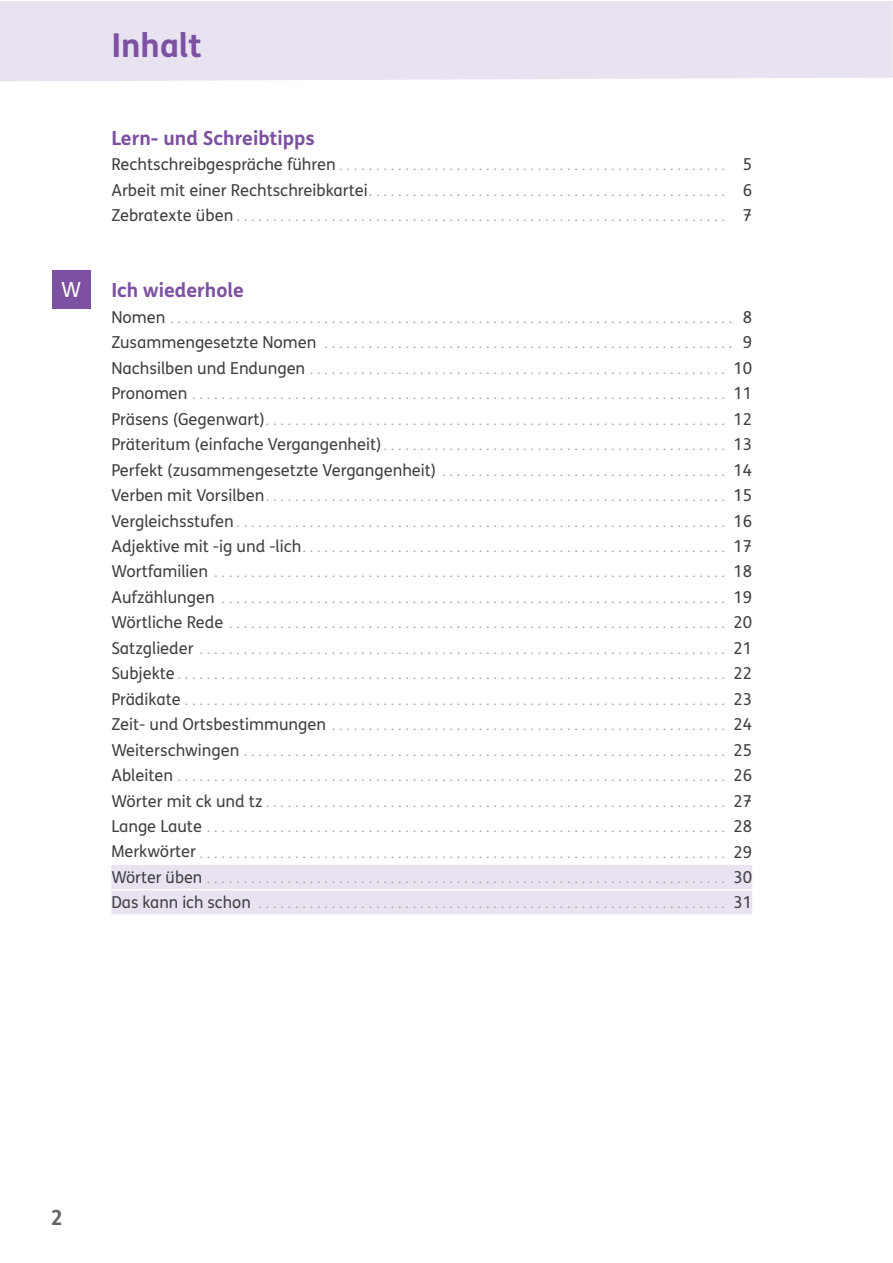
<style>
.page{position:relative;width:893px;height:1263px;background:#fff}
.page>*{position:absolute;margin:0;border:0;box-sizing:border-box;transform-origin:0 0}
.t1{font:700 33px "FS Klett GSV";color:#7c51a1}
.t2{font:700 21px "FS Klett GSV";color:#636466}
.t3{font:21px "FS Klett GSV";color:#fff}
.t4{font:700 19.5px "FS Klett GSV";color:#7c51a1}
.t5{font:16.5px "FS Klett GSV";color:#404041}
.t6{font:300 15px/25.5px "FS Klett GSV";color:#a9a897;text-align:justify}
.s1{font-weight:400;font-size:16.5px;color:#404041}
.s2{font-weight:300;font-size:15px;color:#a9a897}
</style>
<div class="page">
<svg style="left:892px;top:2px;width:1px;height:76px"></svg>
<div style="left:0;top:2px;width:892px;height:79px;background:#e8e2f1"></div>
<div style="left:111px;top:865px;width:641px;height:24px;background:#e8e2f1"></div>
<div style="left:111px;top:890px;width:641px;height:24px;background:#e8e2f1"></div>
<div style="left:52px;top:270px;width:38px;height:38px;background:#7c51a1"></div>
<h2 class="t3" style="left:61px;top:281px;width:21px">W</h2>
<h1 class="t1" style="left:111px;top:32px;width:92px">Inhalt</h1>
<h3 class="t4" style="left:111px;top:130px;width:205px">Lern- und Schreibtipps</h3>
<p class="t6" style="left:111px;top:152px;width:642px"><span class="s1">Rechtschreibgespräche führen</span> ..................................................... <span class="s1">5<br>Arbeit mit einer Rechtschreibkartei</span> ................................................. <span class="s1">6<br>Zebratexte üben</span> ................................................................... <span class="s1">7</span></p>
<h3 class="t4" style="left:111px;top:282px;width:134px">Ich wiederhole</h3>
<p class="t6" style="left:111px;top:305px;width:642px"><span class="s1">Nomen</span> ............................................................................. <span class="s1">8<br>Zusammengesetzte Nomen</span> ........................................................ <span class="s1">9<br>Nachsilben und Endungen</span> ......................................................... <span class="s1">10<br>Pronomen</span> ......................................................................... <span class="s1">11<br>Präsens (Gegenwart)</span> ............................................................... <span class="s1">12<br>Präteritum (einfache Vergangenheit)</span> ............................................... <span class="s1">13</span></p>
<p class="t5" style="left:111px;top:463px;width:642px">Perfekt (zusammengesetzte Vergangenheit) <span class="s2">.......................................</span> 14</p>
<p class="t6" style="left:111px;top:483px;width:642px"><span class="s1">Verben mit Vorsilben</span> ............................................................... <span class="s1">15<br>Vergleichsstufen</span> ................................................................... <span class="s1">16<br>Adjektive mit -ig und -lich</span> .......................................................... <span class="s1">17<br>Wortfamilien</span> ...................................................................... <span class="s1">18<br>Aufzählungen</span> ..................................................................... <span class="s1">19<br>Wörtliche Rede</span> .................................................................... <span class="s1">20<br>Satzglieder</span> ........................................................................ <span class="s1">21<br>Subjekte</span> ........................................................................... <span class="s1">22<br>Prädikate</span> .......................................................................... <span class="s1">23<br>Zeit- und Ortsbestimmungen</span> ...................................................... <span class="s1">24<br>Weiterschwingen</span> .................................................................. <span class="s1">25<br>Ableiten</span> ........................................................................... <span class="s1">26<br>Wörter mit ck und tz</span> ............................................................... <span class="s1">27<br>Lange Laute</span> ....................................................................... <span class="s1">28<br>Merkwörter</span> ........................................................................ <span class="s1">29<br>Wörter üben</span> ....................................................................... <span class="s1">30<br>Das kann ich schon</span> ................................................................ <span class="s1">31</span></p>
<h2 class="t2" style="left:51px;top:1208px;width:14px">2</h2>
</div>
